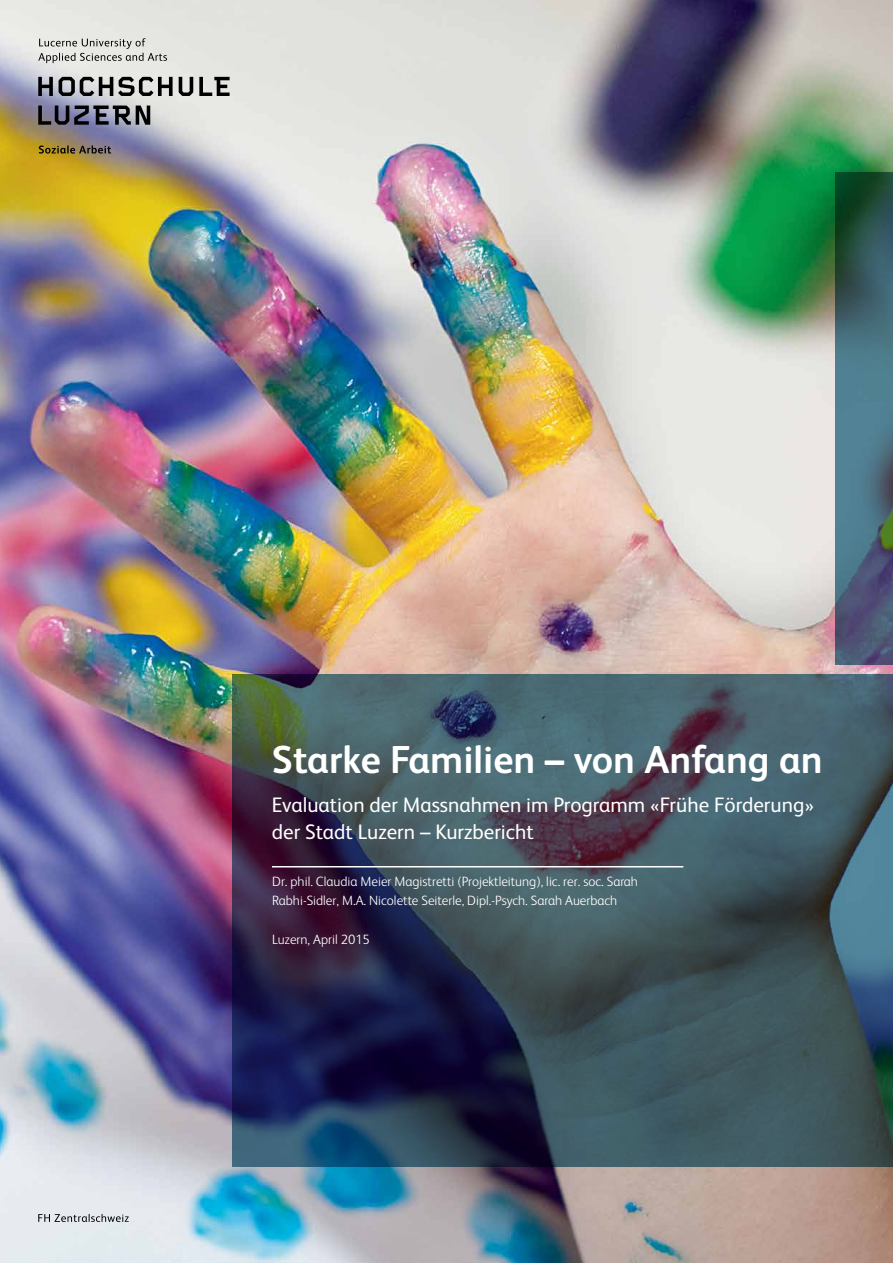
<style>
.page{position:relative;width:893px;height:1263px;background:#fff}
.page>*{position:absolute;margin:0;border:0;box-sizing:border-box;transform-origin:0 0}
.t1{font:700 39px "FS Albert";color:#fff}
.t2{font:21px/27px "FS Albert";color:#fff}
.t3{font:300 13.5px/19.5px "FS Albert";color:#fff}
</style>
<div class="page">
<img style="left:0;top:0;width:893px;height:1263px">
<svg style="left:38px;top:106px;width:112px;height:19px"></svg>
<svg style="left:38px;top:77px;width:15px;height:19px"></svg>
<svg style="left:179px;top:77px;width:14px;height:19px"></svg>
<svg style="left:59px;top:77px;width:114px;height:19px"></svg>
<svg style="left:199px;top:77px;width:31px;height:19px"></svg>
<svg style="left:38px;top:38px;width:129px;height:25px"></svg>
<svg style="left:39px;top:145px;width:72px;height:9px"></svg>
<svg style="left:38px;top:1214px;width:91px;height:8px"></svg>
<svg style="left:232px;top:674px;width:661px;height:493px"></svg>
<svg style="left:836px;top:172px;width:57px;height:493px"></svg>
<hr style="left:272px;top:866px;width:411px;height:1px;background:#fff">
<h1 class="t1" style="left:272px;top:733px;width:552px">Starke Familien – von Anfang an</h1>
<h2 class="t2" style="left:272px;top:791px;width:544px">Evaluation der Massnahmen im Programm «Frühe Förderung» der Stadt Luzern – Kurzbericht</h2>
<p class="t3" style="left:272px;top:871px;width:367px">Dr. phil. Claudia Meier Magistretti (Projektleitung), lic. rer. soc. Sarah<br>Rabhi-Sidler, M.A. Nicolette Seiterle, Dipl.-Psych. Sarah Auerbach</p>
<p class="t3" style="left:272px;top:929px;width:99px">Luzern, April 2015</p>
</div>
